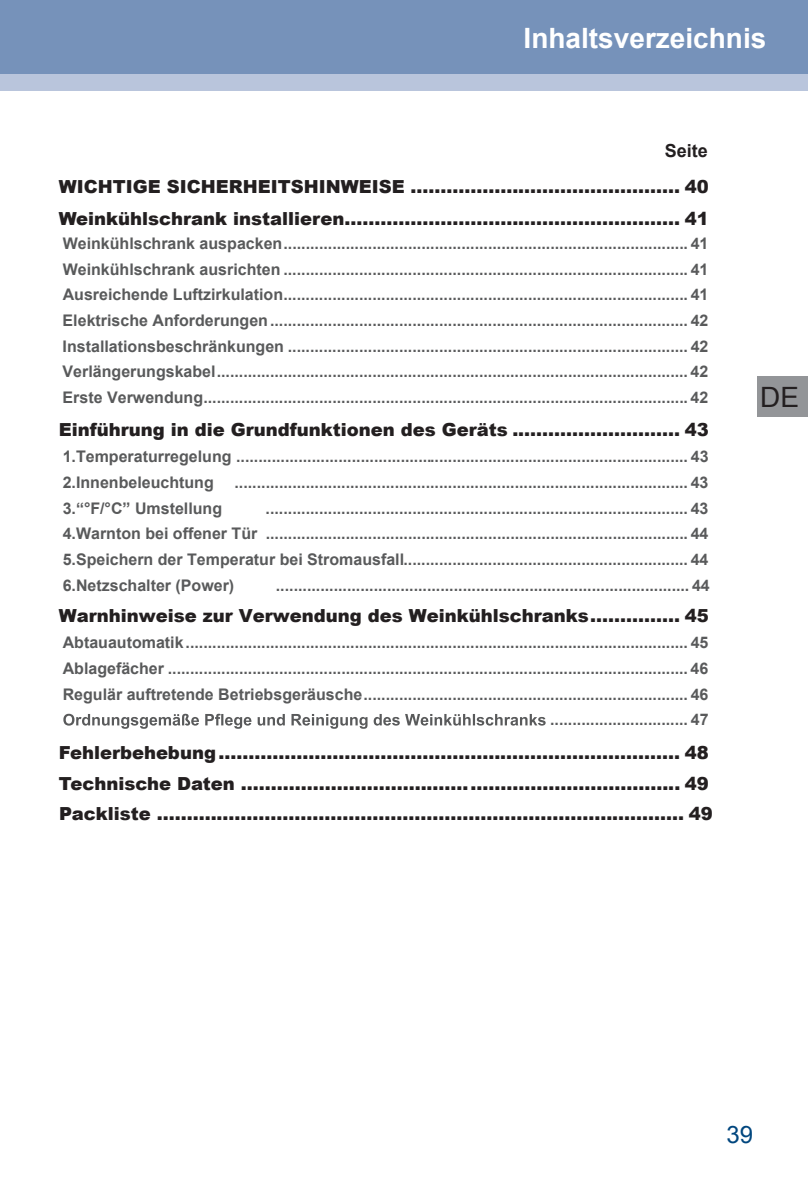
<style>
.page{position:relative;width:808px;height:1191px;background:#fff}
.page>*{position:absolute;margin:0;border:0;box-sizing:border-box;transform-origin:0 0}
.t1{font:700 36px "Arial";color:#fff}
.t2{font:700 28px "Arial";color:#fff}
.t3{font:28px "Arial";color:#231f20}
.t4{font:24px "Arial";color:#00467e}
.t5{font:900 18px/31.6px "Arial";color:#231f20}
.t6{font:700 18px "Arial";color:#231f20}
.t7{font:700 16px/25.6px "Arial";color:#595a5b;text-align:justify}
</style>
<div class="page">
<div style="left:0;top:0;width:808px;height:74px;background:#7692ba"></div>
<div style="left:0;top:74px;width:808px;height:17px;background:#b9c5dc"></div>
<div style="left:757px;top:376px;width:51px;height:41px;background:#939598"></div>
<svg style="left:63px;top:714px;width:483px;height:15px"></svg>
<h1 class="t1" style="left:551px;top:18px;width:224px">Überschrift 1</h1>
<h2 class="t2" style="left:524px;top:20px;width:244px">Inhaltsverzeichnis</h2>
<p class="t6" style="left:665px;top:139px;width:45px">Seite</p>
<p class="t5" style="left:59px;top:170px;width:651px">WICHTIGE SICHERHEITSHINWEISE ............................................. 40<br>Weinkühlschrank installieren........................................................ 41</p>
<p class="t7" style="left:63px;top:231px;width:647px">Weinkühlschrank auspacken........................................................................................... 41<br>Weinkühlschrank ausrichten ........................................................................................... 41<br>Ausreichende Luftzirkulation........................................................................................... 41<br>Elektrische Anforderungen.............................................................................................. 42<br>Installationsbeschränkungen .......................................................................................... 42<br>Verlängerungskabel.......................................................................................................... 42<br>Erste Verwendung............................................................................................................. 42</p>
<p class="t5" style="left:59px;top:413px;width:651px">Einführung in die Grundfunktionen des Geräts ............................ 43</p>
<p class="t7" style="left:63px;top:444px;width:647px">1.Temperaturregelung ...................................................................................................... 43<br>2.Innenbeleuchtung</p>
<p class="t7" style="left:235px;top:470px;width:475px">...................................................................................................... 43</p>
<p class="t7" style="left:63px;top:496px;width:161px">3.“°F/°C” Umstellung</p>
<p class="t7" style="left:266px;top:496px;width:444px">............................................................................................... 43</p>
<p class="t7" style="left:63px;top:521px;width:196px">4.Warnton bei offener Tür</p>
<p class="t7" style="left:63px;top:521px;width:647px;text-indent:203px">............................................................................................... 44<br>5.Speichern der Temperatur bei Stromausfall................................................................ 44<br>6.Netzschalter (Power)</p>
<p class="t7" style="left:276px;top:573px;width:435px">............................................................................................. 44</p>
<p class="t5" style="left:59px;top:599px;width:651px">Warnhinweise zur Verwendung des Weinkühlschranks............... 45</p>
<p class="t7" style="left:63px;top:630px;width:647px;text-align:right">Abtauautomatik................................................................................................................. 45<br>Ablagefächer ..................................................................................................................... 46<br>Regulär auftretende Betriebsgeräusche......................................................................... 46 ............................... 47</p>
<p class="t5" style="left:59px;top:735px;width:652px">Fehlerbehebung............................................................................. 48<br>Technische Daten ......................................................................... 49</p>
<p class="t5" style="left:59px;top:797px;width:655px">Packliste ........................................................................................ 49</p>
<h2 class="t3" style="left:760px;top:379px;width:40px">DE</h2>
<h3 class="t4" style="left:726px;top:1119px;width:28px">39</h3>
</div>
